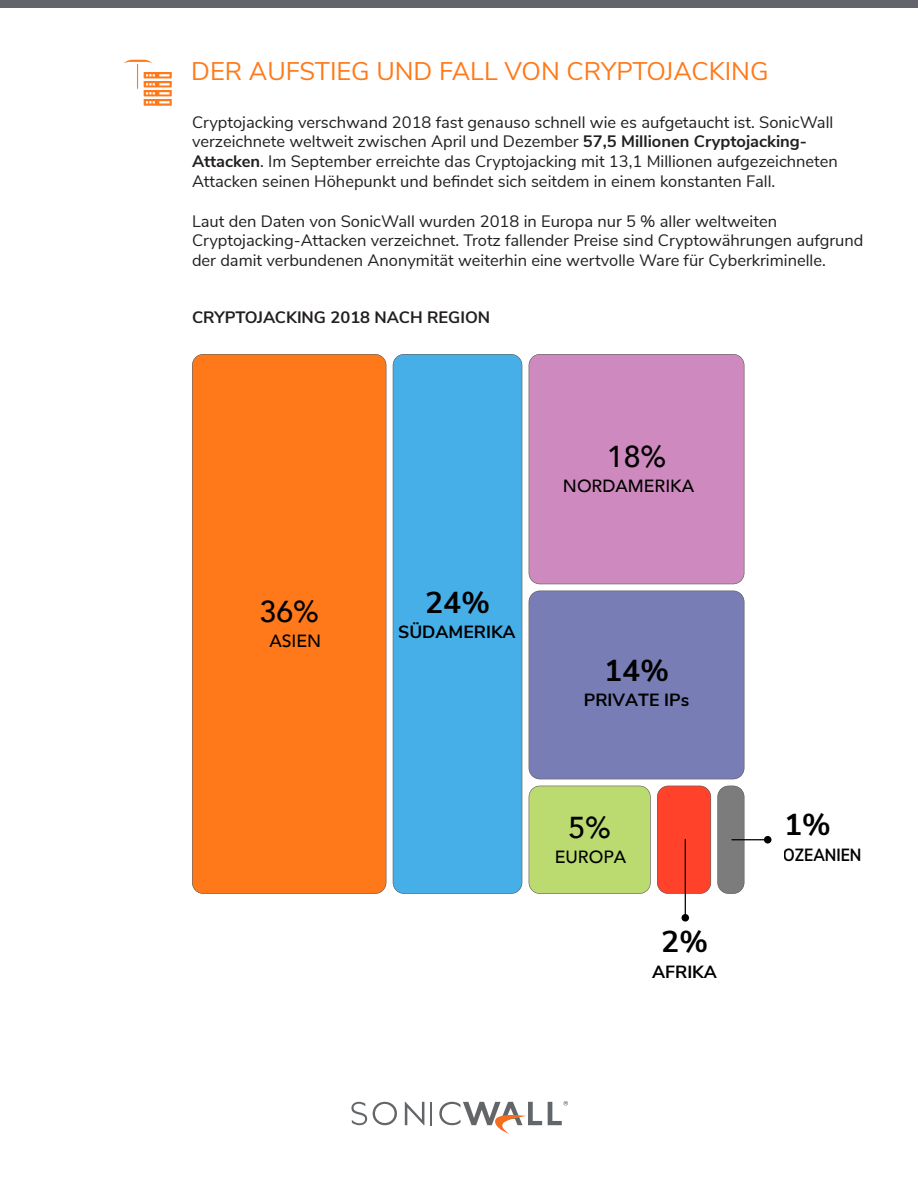
<style>
.page{position:relative;width:918px;height:1188px;background:#fff}
.page>*{position:absolute;margin:0;border:0;box-sizing:border-box;transform-origin:0 0}
.t1{font:700 30.15px "Nunito Sans";color:#000}
.t2{font:500 30.15px "Avenir";color:#000}
.t3{font:25.5px "Nunito Sans";color:#ff791a}
.t4{font:700 17.55px "Nunito Sans";color:#000}
.t5{font:500 17.55px "Avenir";color:#000}
.t6{font:700 17.55px "Nunito Sans";color:#000;scale:.88 1}
.t7{font:16.5px/19.8px "Nunito Sans";color:#231f20}
.t8{font:700 16.5px "Nunito Sans";color:#231f20}
.s1{font-weight:700}
</style>
<div class="page">
<svg style="left:373px;top:1102px;width:24px;height:23px"></svg>
<svg style="left:405px;top:1102px;width:19px;height:23px"></svg>
<svg style="left:430px;top:1102px;width:1px;height:23px"></svg>
<svg style="left:351px;top:1102px;width:16px;height:23px"></svg>
<svg style="left:439px;top:1102px;width:103px;height:32px"></svg>
<svg style="left:548px;top:1101px;width:20px;height:24px"></svg>
<div style="left:0;top:0;width:917px;height:8px;background:#63656a"></div>
<svg style="left:124px;top:55px;width:48px;height:51px"></svg>
<div style="left:192px;top:354px;width:194px;height:540px;background:#ff791a"></div>
<div style="left:393px;top:354px;width:129px;height:540px;background:#47afe8"></div>
<div style="left:529px;top:354px;width:215px;height:230px;background:#ce8abe"></div>
<div style="left:529px;top:591px;width:215px;height:188px;background:#787db6"></div>
<div style="left:529px;top:786px;width:122px;height:108px;background:#bbdb70"></div>
<svg style="left:657px;top:786px;width:54px;height:108px;background:#f9462e"></svg>
<svg style="left:717px;top:786px;width:27px;height:108px;background:#808080"></svg>
<hr style="left:685px;top:840px;width:1px;height:78px;background:#000">
<hr style="left:732px;top:839px;width:36px;height:1px;background:#000">
<div style="left:682px;top:914px;width:7px;height:8px;background:#000;border-radius:4px"></div>
<div style="left:764px;top:836px;width:8px;height:8px;background:#000;border-radius:4px"></div>
<h2 class="t3" style="left:191px;top:52px;width:579px">DER AUFSTIEG UND FALL VON CRYPTOJACKING</h2>
<p class="t7" style="left:192px;top:111px;width:647px">Cryptojacking verschwand 2018 fast genauso schnell wie es aufgetaucht ist. SonicWall verzeichnete weltweit zwischen April und Dezember <span class="s1">57,5 Millionen Cryptojacking-Attacken</span>. Im September erreichte das Cryptojacking mit 13,1 Millionen aufgezeichneten Attacken seinen Höhepunkt und befindet sich seitdem in einem konstanten Fall.</p>
<p class="t7" style="left:192px;top:210px;width:673px">Laut den Daten von SonicWall wurden 2018 in Europa nur 5 % aller weltweiten<br>Cryptojacking-Attacken verzeichnet. Trotz fallender Preise sind Cryptowährungen aufgrund der damit verbundenen Anonymität weiterhin eine wertvolle Ware für Cyberkriminelle.</p>
<p class="t8" style="left:192px;top:305px;width:300px">CRYPTOJACKING 2018 NACH REGION</p>
<h1 class="t2" style="left:260px;top:585px;width:61px">36%</h1>
<p class="t5" style="left:269px;top:626px;width:53px">ASIEN</p>
<h1 class="t1" style="left:425px;top:580px;width:66px">24%</h1>
<p class="t4" style="left:398px;top:619px;width:119px">SÜDAMERIKA</p>
<h1 class="t2" style="left:607px;top:431px;width:61px">18%</h1>
<p class="t5" style="left:563px;top:471px;width:133px">NORDAMERIKA</p>
<h1 class="t1" style="left:604px;top:649px;width:66px">14%</h1>
<p class="t4" style="left:584px;top:687px;width:107px">PRIVATE IPs</p>
<h1 class="t2" style="left:568px;top:801px;width:44px">5%</h1>
<p class="t5" style="left:555px;top:842px;width:73px">EUROPA</p>
<h1 class="t1" style="left:661px;top:920px;width:48px">2%</h1>
<p class="t4" style="left:652px;top:959px;width:66px">AFRIKA</p>
<h1 class="t1" style="left:784px;top:803px;width:48px">1%</h1>
<p class="t6" style="left:783px;top:842px;width:91px">OZEANIEN</p>
</div>
